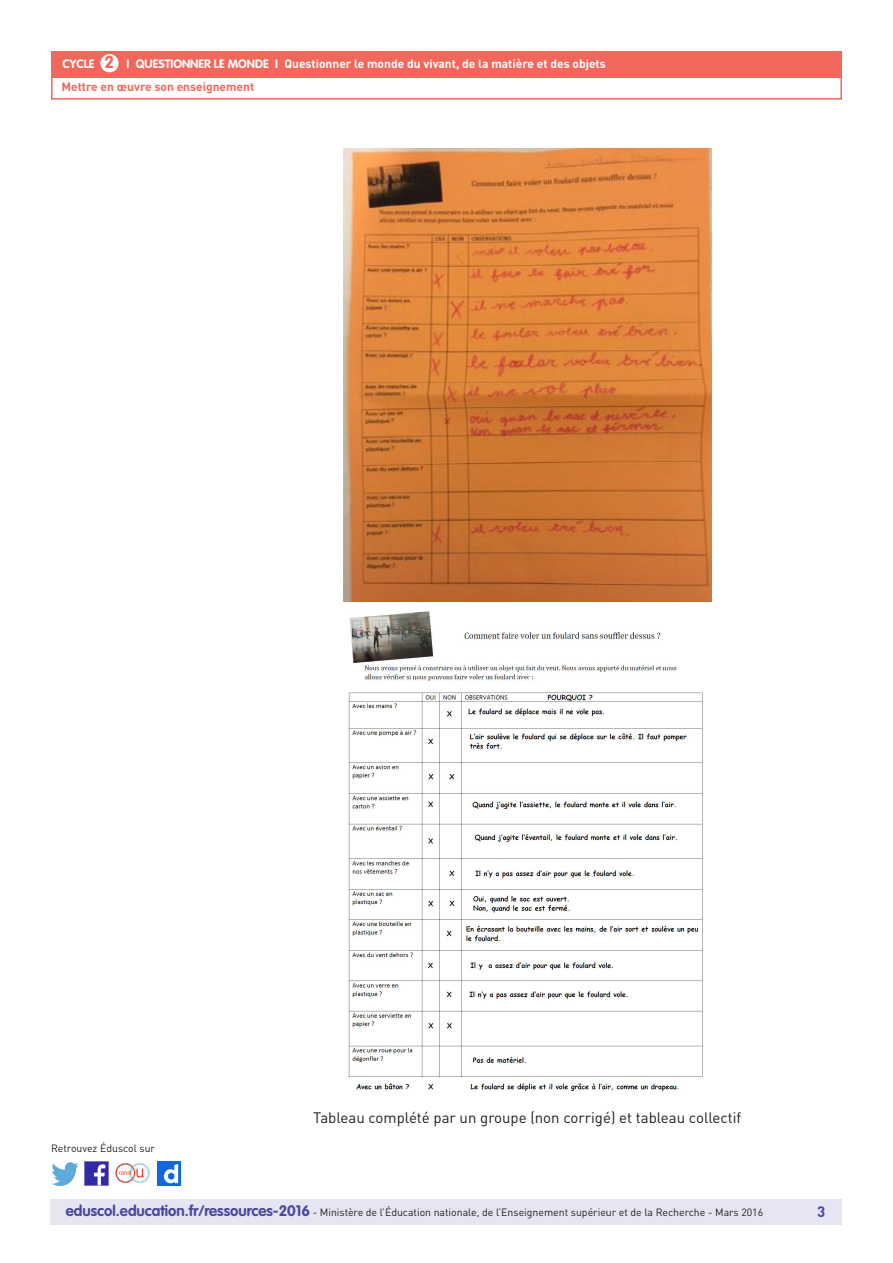
<style>
.page{position:relative;width:893px;height:1263px;background:#fff}
.page>*{position:absolute;margin:0;border:0;box-sizing:border-box;transform-origin:0 0}
.t1{font:700 17.25px "VAG Rounded Std";color:#f2675c}
._06_Texte_courant{font:15px "DIN Pro";color:#231f20}
.t2{font:700 15px "DIN Pro";color:#4a489e}
.t3{font:700 12px "DIN Pro";color:#fff}
.t4{font:700 12px "DIN Pro";color:#f2675c}
.t5{font:700 12px "VAG Rounded Std";color:#fff}
.t6{font:10.5px "DIN Pro";color:#231f20}
.s1{font-family:"VAG Rounded Std";font-weight:700;font-size:15px;color:#4a489e}
</style>
<div class="page">
<div style="left:50px;top:1199px;width:791px;height:26px;background:#e6e5f2"></div>
<div style="left:51px;top:51px;width:791px;height:27px;background:#f2675c"></div>
<div style="left:100px;top:54px;width:19px;height:18px;background:#fff;border-radius:50%"></div>
<div style="left:51px;top:75px;width:791px;height:25px;border:2px solid #f2675c"></div>
<img style="left:85px;top:1162px;width:23px;height:23px">
<img style="left:51px;top:1163px;width:28px;height:22px">
<img style="left:158px;top:1162px;width:22px;height:23px">
<img style="left:115px;top:1163px;width:35px;height:21px">
<img style="left:348px;top:611px;width:355px;height:481px">
<img style="left:343px;top:149px;width:369px;height:452px">
<h1 class="t1" style="left:105px;top:52px;width:11px">2</h1>
<p class="t3" style="left:284px;top:56px;width:323px">Questionner le monde du vivant, de la matière et des objets</p>
<p class="t4" style="left:61px;top:79px;width:194px">Mettre en œuvre son enseignement</p>
<p class="t5" style="left:63px;top:57px;width:33px">CYCLE</p>
<p class="t5" style="left:127px;top:57px;width:153px">I QUESTIONNER LE MONDE I</p>
<p class="t6" style="left:51px;top:1141px;width:106px">Retrouvez Éduscol sur</p>
<p class="_06_Texte_courant" style="left:313px;top:1108px;width:430px">Tableau complété par un groupe (non corrigé) et tableau collectif</p>
<p class="t6" style="left:66px;top:1205px;width:699px"><span class="s1">eduscol.education.fr/ressources-2016</span> - Ministère de l’Éducation nationale, de l’Enseignement supérieur et de la Recherche - Mars 2016</p>
<h2 class="t2" style="left:817px;top:1201px;width:10px">3</h2>
</div>
